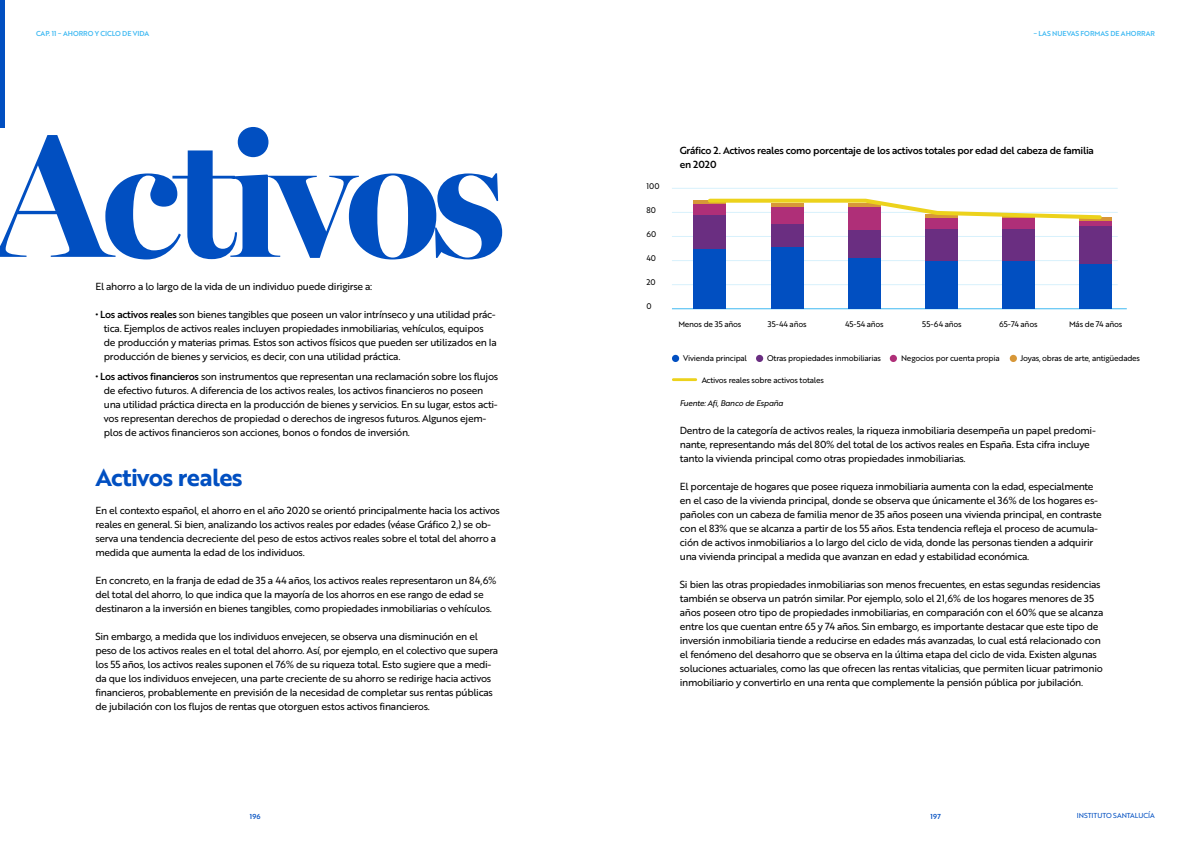
<style>
.page{position:relative;width:1191px;height:842px;background:#fff}
.page>*{position:absolute;margin:0;border:0;box-sizing:border-box;transform-origin:0 0}
.t1{font:24px "Brother 1816 Bold";letter-spacing:-.03em;color:#014fc1}
.t2{font:10px/14px "Brother 1816 Regular";letter-spacing:-.03em;color:#000}
.t3{font:10px/14px "Brother 1816 Medium";letter-spacing:-.03em;color:#000}
.t4{font:8px "Brother 1816 Regular";letter-spacing:-.03em;color:#000}
.t5{font:8px "Brother 1816 Regular Italic";letter-spacing:-.03em;color:#000}
.t6{font:7px "Brother 1816 Medium";color:#3fb9f2}
.t7{font:7px "Brother 1816 Regular";color:#014fc1}
.t8{font:7px "Brother 1816 Medium";letter-spacing:.04em;color:#014fc1}
.s1{font-family:"Brother 1816 Medium"}
</style>
<div class="page">
<svg style="left:0;top:127px;width:502px;height:132px"></svg>
<div style="left:672px;top:355px;width:7px;height:7px;background:#014fc1;border-radius:50%"></div>
<div style="left:756px;top:355px;width:7px;height:7px;background:#6a2e81;border-radius:50%"></div>
<div style="left:889px;top:355px;width:8px;height:7px;background:#af2f78;border-radius:50%"></div>
<div style="left:1009px;top:355px;width:8px;height:7px;background:#d79738;border-radius:50%"></div>
<hr style="left:672px;top:284px;width:445px;height:1px;background:#d8f1fc">
<hr style="left:672px;top:188px;width:445px;height:1px;background:#d8f1fc">
<hr style="left:672px;top:260px;width:445px;height:1px;background:#d8f1fc">
<hr style="left:672px;top:236px;width:445px;height:1px;background:#d8f1fc">
<hr style="left:672px;top:212px;width:445px;height:1px;background:#d8f1fc">
<hr style="left:672px;top:308px;width:454px;height:1px;background:#3fb9f2">
<div style="left:693px;top:249px;width:33px;height:60px;background:#014fc1"></div>
<div style="left:693px;top:215px;width:33px;height:34px;background:#6a2e81"></div>
<div style="left:693px;top:204px;width:33px;height:11px;background:#af2f78"></div>
<hr style="left:693px;top:200px;width:33px;height:4px;background:#d79738">
<div style="left:770px;top:246px;width:33px;height:63px;background:#014fc1"></div>
<div style="left:770px;top:223px;width:33px;height:24px;background:#6a2e81"></div>
<div style="left:770px;top:206px;width:33px;height:17px;background:#af2f78"></div>
<div style="left:848px;top:257px;width:33px;height:52px;background:#014fc1"></div>
<div style="left:848px;top:229px;width:33px;height:29px;background:#6a2e81"></div>
<div style="left:848px;top:206px;width:33px;height:23px;background:#af2f78"></div>
<div style="left:925px;top:260px;width:33px;height:49px;background:#014fc1"></div>
<div style="left:925px;top:229px;width:33px;height:31px;background:#6a2e81"></div>
<div style="left:925px;top:218px;width:33px;height:11px;background:#af2f78"></div>
<div style="left:1002px;top:260px;width:33px;height:49px;background:#014fc1"></div>
<div style="left:1002px;top:229px;width:33px;height:31px;background:#6a2e81"></div>
<div style="left:1002px;top:218px;width:33px;height:11px;background:#af2f78"></div>
<div style="left:1079px;top:264px;width:33px;height:45px;background:#014fc1"></div>
<div style="left:1079px;top:226px;width:33px;height:38px;background:#6a2e81"></div>
<div style="left:1079px;top:220px;width:33px;height:6px;background:#af2f78"></div>
<hr style="left:1079px;top:217px;width:33px;height:4px;background:#d79738">
<svg style="left:708px;top:198px;width:394px;height:23px"></svg>
<hr style="left:672px;top:378px;width:25px;height:3px;background:#ecd21c">
<div style="left:0;top:0;width:5px;height:128px;background:#014fc1"></div>
<p class="t6" style="left:36px;top:28px;width:115px">CAP. 11 ~ AHORRO Y CICLO DE VIDA</p>
<p class="t2" style="left:95px;top:279px;width:278px">El ahorro a lo largo de la vida de un individuo puede dirigirse a:</p>
<p class="t2" style="left:104px;top:307px;width:394px;text-indent:-8px"><span class="s1">• Los activos reales</span> son bienes tangibles que poseen un valor intrínseco y una utilidad prác&shy;tica. Ejemplos de activos reales incluyen propiedades inmobiliarias, vehículos, equipos de producción y materias primas. Estos son activos físicos que pueden ser utilizados en la producción de bienes y servicios, es decir, con una utilidad práctica.</p>
<p class="t2" style="left:104px;top:369px;width:396px;text-indent:-8px"><span class="s1">• Los activos financieros</span> son instrumentos que representan una reclamación sobre los flujos de efectivo futuros. A diferencia de los activos reales, los activos financieros no poseen una utilidad práctica directa en la producción de bienes y servicios. En su lugar, estos acti&shy;vos representan derechos de propiedad o derechos de ingresos futuros. Algunos ejem&shy;plos de activos financieros son acciones, bonos o fondos de inversión.</p>
<h1 class="t1" style="left:95px;top:459px;width:149px">Activos reales</h1>
<p class="t2" style="left:95px;top:502px;width:406px">En el contexto español, el ahorro en el año 2020 se orientó principalmente hacia los activos reales en general. Si bien, analizando los activos reales por edades (véase Gráfico 2,) se ob&shy;serva una tendencia decreciente del peso de estos activos reales sobre el total del ahorro a medida que aumenta la edad de los individuos.</p>
<p class="t2" style="left:95px;top:572px;width:403px">En concreto, en la franja de edad de 35 a 44 años, los activos reales representaron un 84,6% del total del ahorro, lo que indica que la mayoría de los ahorros en ese rango de edad se destinaron a la inversión en bienes tangibles, como propiedades inmobiliarias o vehículos.</p>
<p class="t2" style="left:95px;top:628px;width:404px">Sin embargo, a medida que los individuos envejecen, se observa una disminución en el peso de los activos reales en el total del ahorro. Así, por ejemplo, en el colectivo que supera los 55 años, los activos reales suponen el 76% de su riqueza total. Esto sugiere que a medi&shy;da que los individuos envejecen, una parte creciente de su ahorro se redirige hacia activos financieros, probablemente en previsión de la necesidad de completar sus rentas públicas de jubilación con los flujos de rentas que otorguen estos activos financieros.</p>
<p class="t6" style="left:1033px;top:28px;width:123px">~ LAS NUEVAS FORMAS DE AHORRAR</p>
<p class="t4" style="left:646px;top:180px;width:15px">100</p>
<p class="t4" style="left:646px;top:204px;width:11px">80</p>
<p class="t4" style="left:646px;top:228px;width:11px">60</p>
<p class="t4" style="left:646px;top:252px;width:11px">40</p>
<p class="t4" style="left:646px;top:276px;width:11px">20</p>
<p class="t4" style="left:646px;top:300px;width:7px">0</p>
<p class="t3" style="left:680px;top:143px;width:415px">Gráfico 2. Activos reales como porcentaje de los activos totales por edad del cabeza de familia en 2020</p>
<p class="t4" style="left:678px;top:318px;width:64px">Menos de 35 años</p>
<p class="t4" style="left:767px;top:318px;width:40px">35-44 años</p>
<p class="t4" style="left:845px;top:318px;width:40px">45-54 años</p>
<p class="t4" style="left:922px;top:318px;width:41px">55-64 años</p>
<p class="t4" style="left:999px;top:318px;width:40px">65-74 años</p>
<p class="t4" style="left:1069px;top:318px;width:55px">Más de 74 años</p>
<p class="t4" style="left:767px;top:352px;width:115px">Otras propiedades inmobiliarias</p>
<p class="t4" style="left:901px;top:352px;width:100px">Negocios por cuenta propia</p>
<p class="t4" style="left:1020px;top:352px;width:121px">Joyas, obras de arte, antigüedades</p>
<p class="t4" style="left:683px;top:352px;width:65px">Vivienda principal</p>
<p class="t4" style="left:701px;top:374px;width:124px">Activos reales sobre activos totales</p>
<p class="t5" style="left:680px;top:397px;width:105px">Fuente: Afi, Banco de España</p>
<p class="t2" style="left:680px;top:423px;width:417px">Dentro de la categoría de activos reales, la riqueza inmobiliaria desempeña un papel predomi&shy;nante, representando más del 80% del total de los activos reales en España. Esta cifra incluye tanto la vivienda principal como otras propiedades inmobiliarias.</p>
<p class="t2" style="left:680px;top:479px;width:423px">El porcentaje de hogares que posee riqueza inmobiliaria aumenta con la edad, especialmente en el caso de la vivienda principal, donde se observa que únicamente el 36% de los hogares es&shy;pañoles con un cabeza de familia menor de 35 años poseen una vivienda principal, en contraste con el 83% que se alcanza a partir de los 55 años. Esta tendencia refleja el proceso de acumula&shy;ción de activos inmobiliarios a lo largo del ciclo de vida, donde las personas tienden a adquirir una vivienda principal a medida que avanzan en edad y estabilidad económica.</p>
<p class="t2" style="left:680px;top:577px;width:425px">Si bien las otras propiedades inmobiliarias son menos frecuentes, en estas segundas residencias también se observa un patrón similar. Por ejemplo, solo el 21,6% de los hogares menores de 35 años poseen otro tipo de propiedades inmobiliarias, en comparación con el 60% que se alcanza entre los que cuentan entre 65 y 74 años. Sin embargo, es importante destacar que este tipo de inversión inmobiliaria tiende a reducirse en edades más avanzadas, lo cual está relacionado con el fenómeno del desahorro que se observa en la última etapa del ciclo de vida. Existen algunas soluciones actuariales, como las que ofrecen las rentas vitalicias, que permiten licuar patrimonio inmobiliario y convertirlo en una renta que complemente la pensión pública por jubilación.</p>
<p class="t8" style="left:250px;top:811px;width:13px">196</p>
<p class="t8" style="left:930px;top:811px;width:12px">197</p>
<p class="t7" style="left:1076px;top:811px;width:80px">INSTITUTO SANTALUCÍA</p>
</div>
